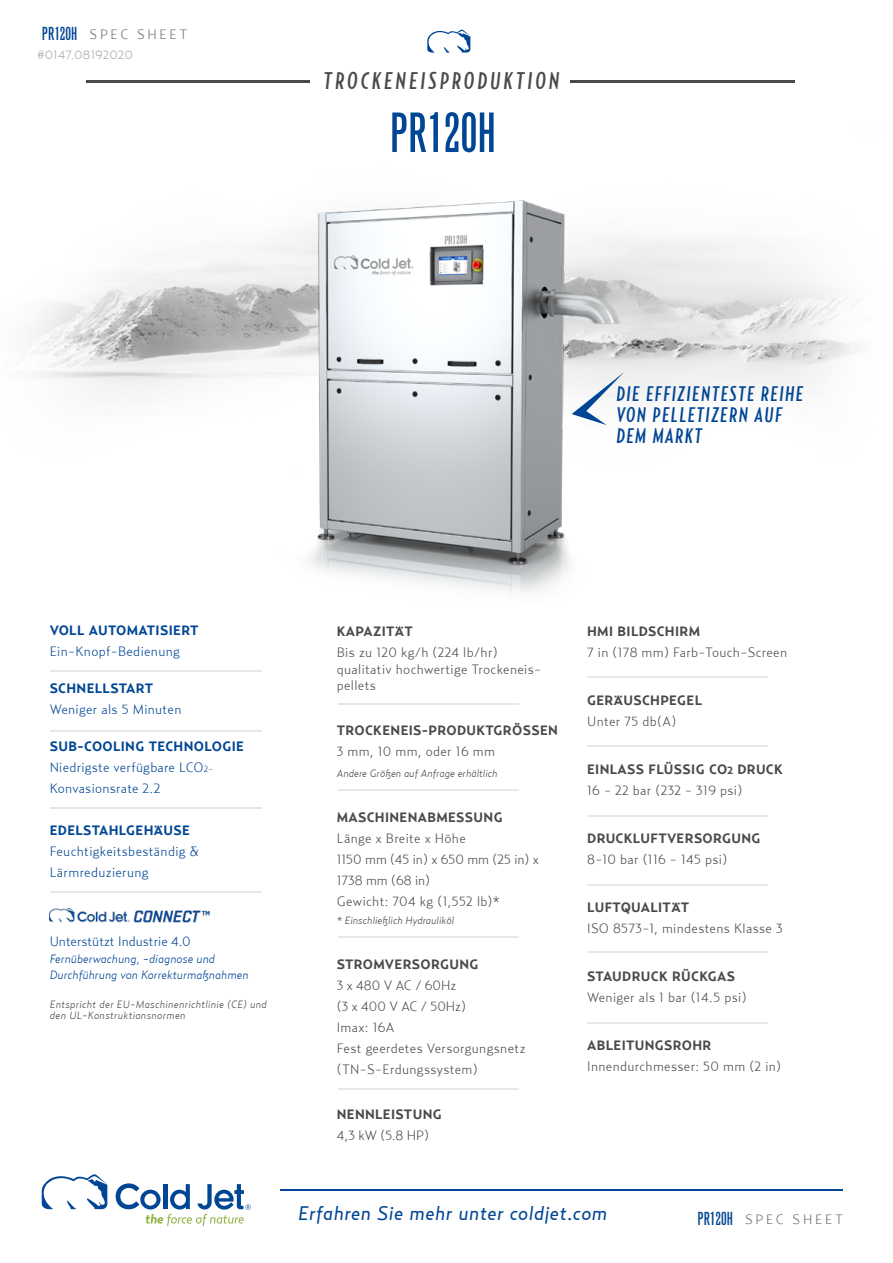
<style>
.page{position:relative;width:893px;height:1263px;background:#fff}
.page>*{position:absolute;margin:0;border:0;box-sizing:border-box;transform-origin:0 0}
.t1{font:54px "Grotesque MT Std Extra Cond";color:#004694}
.t2{font:italic 500 24px "Relay Comp";letter-spacing:.13em;color:#484a4c}
.t3{font:italic 500 21px/21px "Relay Comp";letter-spacing:.075em;color:#004694}
.t4{font:italic 19.5px "Relay";letter-spacing:.025em;color:#004694}
.t5{font:18px "Grotesque MT Std Extra Cond";color:#004694}
.t6{font:300 13.5px/21px "Relay";letter-spacing:.025em;color:#484a4c}
.t7{font:700 13.5px/21px "Relay";letter-spacing:.025em;color:#484a4c}
.t8{font:300 13.5px/21px "Relay";letter-spacing:.02em;color:#004694}
.t9{font:700 13.5px "Relay";letter-spacing:.025em;color:#004694}
.t10{font:300 13.5px "Relay";color:#004694}
.t11{font:300 13.5px "Relay";letter-spacing:.2em;color:#6e6f72}
.t12{font:italic 300 12px/16.5px "Relay";color:#004694}
.t13{font:300 12px "Relay Wide";color:#a7a9ac}
.t14{font:italic 300 10.5px/10.5px "Relay";letter-spacing:.02em;color:#484a4c}
.t15{font:italic 300 10.5px "Relay";color:#484a4c}
.s1{font-weight:700}
.s2{font-size:9px}
.s3{font-size:10.5px}
.s4{font-weight:300}
</style>
<div class="page">
<svg style="left:427px;top:29px;width:43px;height:24px"></svg>
<hr style="left:280px;top:1189px;width:562px;height:1px;background:#004694">
<svg style="left:41px;top:1174px;width:66px;height:35px"></svg>
<svg style="left:116px;top:1183px;width:135px;height:43px"></svg>
<img style="left:28px;top:200px;width:830px;height:393px">
<svg style="left:572px;top:372px;width:52px;height:53px"></svg>
<hr style="left:570px;top:80px;width:225px;height:3px;background:#484a4c">
<hr style="left:86px;top:80px;width:223px;height:3px;background:#484a4c">
<hr style="left:339px;top:703px;width:180px;height:2px;background:#e7e7e8">
<hr style="left:339px;top:789px;width:180px;height:2px;background:#e7e7e8">
<hr style="left:587px;top:676px;width:181px;height:2px;background:#e7e7e8">
<hr style="left:339px;top:936px;width:180px;height:2px;background:#e7e7e8">
<hr style="left:339px;top:1088px;width:180px;height:1px;background:#e7e7e8">
<hr style="left:587px;top:745px;width:181px;height:2px;background:#e7e7e8">
<hr style="left:587px;top:815px;width:181px;height:2px;background:#e7e7e8">
<hr style="left:587px;top:884px;width:181px;height:2px;background:#e7e7e8">
<hr style="left:587px;top:951px;width:181px;height:2px;background:#e7e7e8">
<hr style="left:587px;top:1022px;width:181px;height:2px;background:#e7e7e8">
<hr style="left:50px;top:670px;width:212px;height:2px;background:#e7e7e8">
<hr style="left:50px;top:730px;width:212px;height:2px;background:#e7e7e8">
<hr style="left:50px;top:807px;width:212px;height:1px;background:#e7e7e8">
<hr style="left:50px;top:891px;width:212px;height:1px;background:#e7e7e8">
<img style="left:50px;top:908px;width:160px;height:15px">
<h3 class="t5" style="left:42px;top:23px;width:37px">PR120H</h3>
<p class="t11" style="left:90px;top:27px;width:99px">SPEC SHEET</p>
<p class="t13" style="left:37px;top:48px;width:97px">#0147.08192020</p>
<h2 class="t2" style="left:323px;top:66px;width:237px">TROCKENEISPRODUKTION</h2>
<h1 class="t1" style="left:389px;top:101px;width:108px">PR120H</h1>
<h3 class="t3" style="left:616px;top:383px;width:188px">DIE EFFIZIENTESTE REIHE<br>VON PELLETIZERN AUF<br>DEM MARKT</h3>
<p class="t9" style="left:50px;top:622px;width:150px">VOLL AUTOMATISIERT</p>
<p class="t8" style="left:50px;top:640px;width:132px">Ein-Knopf-Bedienung</p>
<p class="t9" style="left:50px;top:680px;width:105px">SCHNELLSTART</p>
<p class="t8" style="left:50px;top:699px;width:133px">Weniger als 5 Minuten</p>
<p class="t8" style="left:50px;top:736px;width:196px"><span class="s1">SUB-COOLING TECHNOLOGIE<br></span>Niedrigste verfügbare LCO<span class="s2">2-<br></span>Konvasionsrate 2.2</p>
<p class="t9" style="left:50px;top:823px;width:142px">EDELSTAHLGEHÄUSE</p>
<p class="t8" style="left:50px;top:841px;width:151px">Feuchtigkeitsbeständig &amp;<br>Lärmreduzierung</p>
<p class="t10" style="left:50px;top:934px;width:143px">Unterstützt Industrie 4.0</p>
<p class="t12" style="left:50px;top:950px;width:200px">Fernüberwachung, -diagnose und<br>Durchführung von Korrekturmaßnahmen</p>
<p class="t14" style="left:50px;top:999px;width:219px">Entspricht der EU-Maschinenrichtlinie (CE) und den UL-Konstruktionsnormen</p>
<p class="t7" style="left:337px;top:621px;width:77px">KAPAZITÄT</p>
<p class="t6" style="left:337px;top:644px;width:206px;line-height:16.5px">Bis zu 120 kg/h (224 lb/hr) qualitativ hochwertige Trockeneis&shy;pellets</p>
<p class="t7" style="left:337px;top:720px;width:223px">TROCKENEIS-PRODUKTGRÖSSEN</p>
<p class="t6" style="left:337px;top:741px;width:160px">3 mm, 10 mm, oder 16 mm</p>
<p class="t15" style="left:337px;top:767px;width:162px">Andere Größen auf Anfrage erhältlich</p>
<p class="t7" style="left:337px;top:807px;width:167px">MASCHINENABMESSUNG</p>
<p class="t6" style="left:337px;top:828px;width:204px">Länge x Breite x Höhe<br>1150 mm (45 in) x 650 mm (25 in) x<br>1738 mm (68 in)<br>Gewicht: 704 kg (1,552 lb)*</p>
<p class="t15" style="left:337px;top:914px;width:119px">* Einschließlich Hydrauliköl</p>
<p class="t7" style="left:337px;top:954px;width:143px">STROMVERSORGUNG</p>
<p class="t6" style="left:337px;top:975px;width:190px">3 x 480 V AC / 60Hz<br>(3 x 400 V AC / 50Hz)<br>Imax: 16A<br>Fest geerdetes Versorgungsnetz (TN-S-Erdungssystem)</p>
<p class="t7" style="left:337px;top:1104px;width:106px">NENNLEISTUNG</p>
<p class="t6" style="left:337px;top:1125px;width:94px">4,3 kW (5.8 HP)</p>
<p class="t7" style="left:587px;top:621px;width:115px">HMI BILDSCHIRM</p>
<p class="t6" style="left:587px;top:642px;width:202px">7 in (178 mm) Farb-Touch-Screen</p>
<p class="t7" style="left:587px;top:690px;width:117px">GERÄUSCHPEGEL</p>
<p class="t6" style="left:587px;top:711px;width:91px">Unter 75 db(A)</p>
<p class="t7" style="left:587px;top:759px;width:197px">EINLASS FLÜSSIG CO<span class="s3">2</span> DRUCK<br><span class="s4">16 - 22 bar (232 - 319 psi)</span></p>
<p class="t7" style="left:587px;top:828px;width:175px">DRUCKLUFTVERSORGUNG</p>
<p class="t6" style="left:587px;top:849px;width:142px">8-10 bar (116 - 145 psi)</p>
<p class="t7" style="left:587px;top:897px;width:104px">LUFTQUALITÄT</p>
<p class="t6" style="left:587px;top:918px;width:197px">ISO 8573-1, mindestens Klasse 3</p>
<p class="t7" style="left:587px;top:966px;width:149px">STAUDRUCK RÜCKGAS</p>
<p class="t6" style="left:587px;top:987px;width:161px">Weniger als 1 bar (14.5 psi)</p>
<p class="t7" style="left:587px;top:1035px;width:126px">ABLEITUNGSROHR</p>
<p class="t6" style="left:587px;top:1056px;width:195px">Innendurchmesser: 50 mm (2 in)</p>
<h3 class="t4" style="left:298px;top:1202px;width:311px">Erfahren Sie mehr unter coldjet.com</h3>
<h3 class="t5" style="left:697px;top:1208px;width:37px">PR120H</h3>
<p class="t11" style="left:745px;top:1211px;width:99px">SPEC SHEET</p>
</div>
